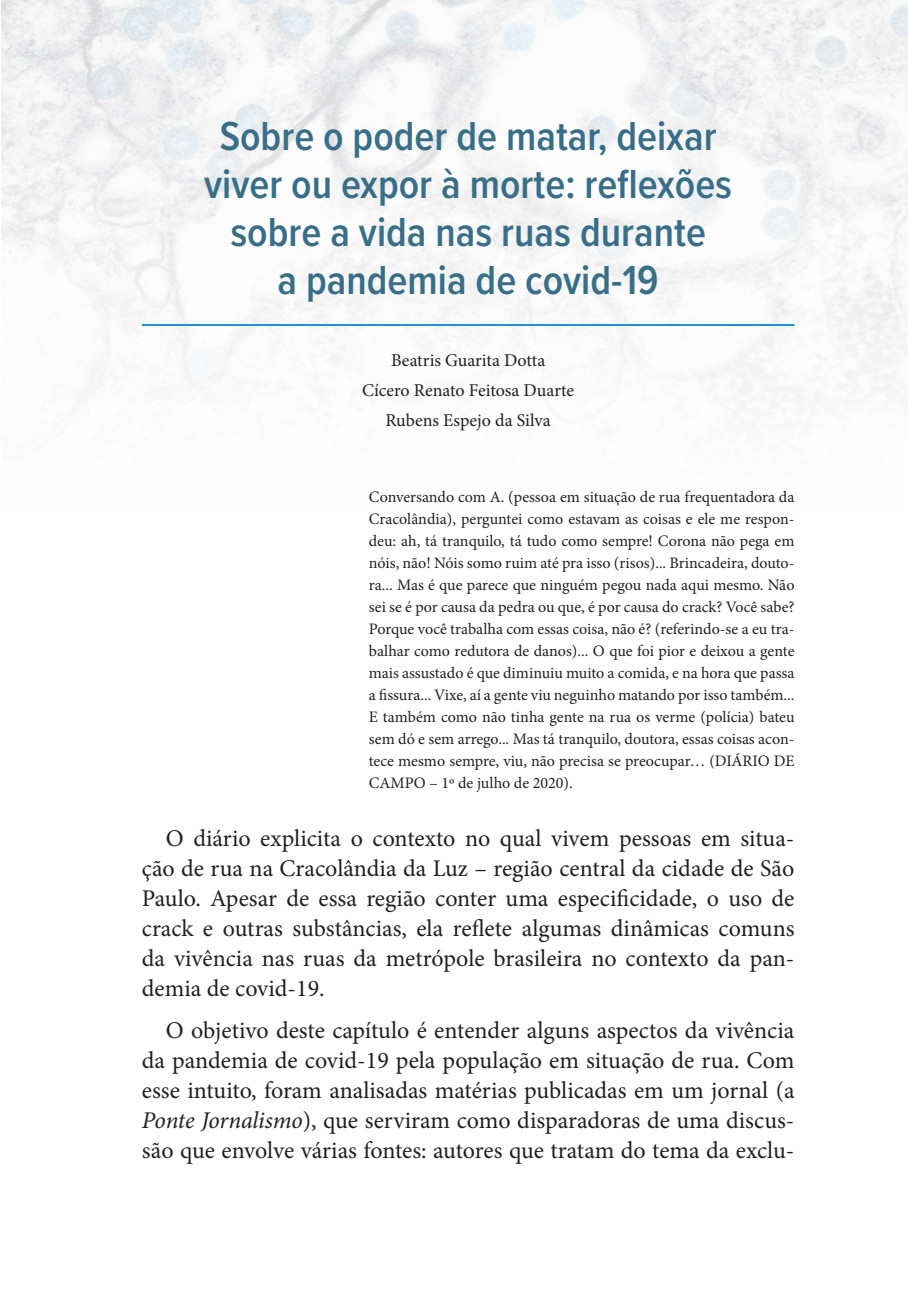
<style>
.page{position:relative;width:908px;height:1304px;background:#fff}
.page>*{position:absolute;margin:0;border:0;box-sizing:border-box;transform-origin:0 0}
.t1{font:600 42px/48px "Proxima Nova Cond";color:#386e87;text-align:center}
.t2{font:24px/30px "Minion Pro";color:#231f20;text-align:justify}
.t3{font:18px/30px "Minion Pro";color:#231f20;text-align:center}
.t4{font:16px/22px "Minion Pro";color:#231f20;text-align:justify}
.s1{font-style:italic}
</style>
<div class="page">
<img style="left:1px;top:0;width:906px;height:391px">
<hr style="left:142px;top:324px;width:652px;height:2px;background:#1c93d2">
<h1 class="t1" style="left:204px;top:111px;width:529px">Sobre o poder de matar, deixar viver ou expor à morte: reflexões sobre a vida nas ruas durante<br>a pandemia de covid-19</h1>
<p class="t3" style="left:362px;top:345px;width:213px">Beatris Guarita Dotta<br>Cícero Renato Feitosa Duarte<br>Rubens Espejo da Silva</p>
<p class="t4" style="left:369px;top:486px;width:427px">Conversando com A. (pessoa em situação de rua frequentadora da Cracolândia), perguntei como estavam as coisas e ele me respon&shy;deu: ah, tá tranquilo, tá tudo como sempre! Corona não pega em nóis, não! Nóis somo ruim até pra isso (risos)... Brincadeira, douto&shy;ra... Mas é que parece que ninguém pegou nada aqui mesmo. Não sei se é por causa da pedra ou que, é por causa do crack? Você sabe?<br>Porque você trabalha com essas coisa, não é? (referindo-se a eu tra&shy;balhar como redutora de danos)... O que foi pior e deixou a gente mais assustado é que diminuiu muito a comida, e na hora que passa a fissura... Vixe, aí a gente viu neguinho matando por isso também...<br>E também como não tinha gente na rua os verme (polícia) bateu sem dó e sem arrego... Mas tá tranquilo, doutora, essas coisas acon&shy;tece mesmo sempre, viu, não precisa se preocupar… (DIÁRIO DE CAMPO – 1º de julho de 2020).</p>
<p class="t2" style="left:142px;top:823px;width:654px;text-indent:24px">O diário explicita o contexto no qual vivem pessoas em situa&shy;ção de rua na Cracolândia da Luz – região central da cidade de São Paulo. Apesar de essa região conter uma especificidade, o uso de crack e outras substâncias, ela reflete algumas dinâmicas comuns da vivência nas ruas da metrópole brasileira no contexto da pan&shy;demia de covid-19.</p>
<p class="t2" style="left:142px;top:1015px;width:654px;text-indent:24px">O objetivo deste capítulo é entender alguns aspectos da vivência da pandemia de covid-19 pela população em situação de rua. Com esse intuito, foram analisadas matérias publicadas em um jornal (a <span class="s1">Ponte Jornalismo</span>), que serviram como disparadoras de uma discus&shy;são que envolve várias fontes: autores que tratam do tema da exclu-</p>
</div>
